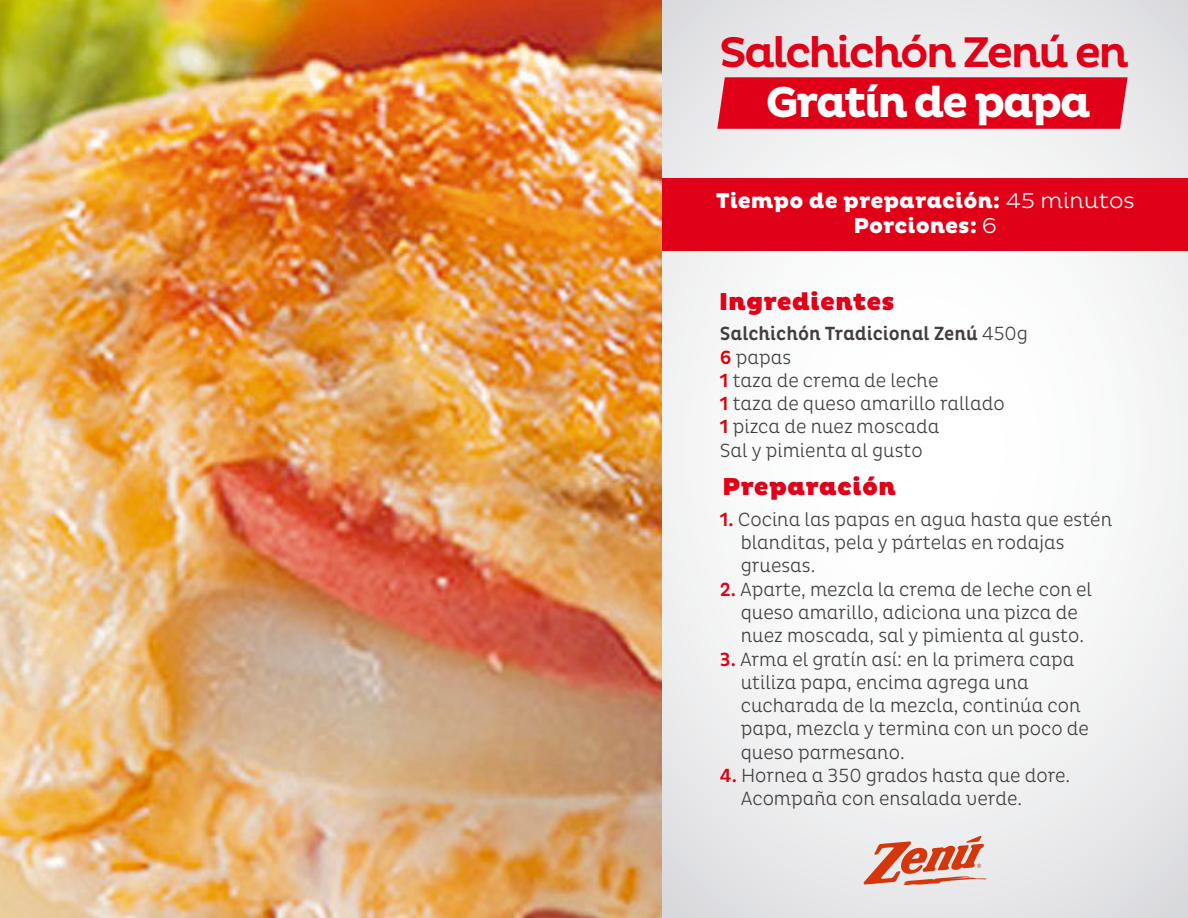
<style>
.page{position:relative;width:1188px;height:918px;background:#fff}
.page>*{position:absolute;margin:0;border:0;box-sizing:border-box;transform-origin:0 0}
.t1{font:700 43.95px "Pluto";letter-spacing:-.06em;color:#fff}
.t2{font:500 43.65px "Pluto";letter-spacing:-.06em;color:#e00017}
.t3{font:900 24.9px "Pluto";color:#e00017}
.t4{font:800 21.75px/25.8px "Pluto";color:#fff;text-align:center}
.t5{font:300 19.35px/23.2px "Pluto Cond";color:#433f40}
.s1{font-weight:300}
.s2{font-weight:500}
.s3{font-weight:500;color:#e00109}
.s4{font-weight:500;color:#e00017}
</style>
<div class="page">
<svg style="left:661px;top:0;width:527px;height:918px"></svg>
<div style="left:663px;top:178px;width:525px;height:73px;background:#e00017"></div>
<svg style="left:863px;top:835px;width:124px;height:50px;background:#e2a697"></svg>
<div style="left:717px;top:77px;width:411px;height:52px;background:#e00017"></div>
<img style="left:0;top:0;width:661px;height:918px">
<h2 class="t2" style="left:719px;top:27px;width:411px">Salchichón Zenú en</h2>
<h1 class="t1" style="left:766px;top:77px;width:327px">Gratín de papa</h1>
<p class="t4" style="left:716px;top:188px;width:421px">Tiempo de preparación: <span class="s1">45 minutos<br></span>Porciones: <span class="s1">6</span></p>
<p class="t3" style="left:719px;top:287px;width:177px">Ingredientes</p>
<p class="t5" style="left:720px;top:322px;width:310px"><span class="s2">Salchichón Tradicional Zenú</span> 450g<br><span class="s3">6</span> papas<br><span class="s3">1</span> taza de crema de leche<br><span class="s3">1</span> taza de queso amarillo rallado<br><span class="s3">1</span> pizca de nuez moscada<br>Sal y pimienta al gusto</p>
<p class="t3" style="left:722px;top:472px;width:175px">Preparación</p>
<p class="t5" style="left:741px;top:508px;width:373px;text-indent:-21px"><span class="s3">1.</span> Cocina las papas en agua hasta que estén blanditas, pela y pártelas en rodajas gruesas.</p>
<p class="t5" style="left:741px;top:578px;width:353px;text-indent:-21px"><span class="s4">2.</span> Aparte, mezcla la crema de leche con el queso amarillo, adiciona una pizca de nuez moscada, sal y pimienta al gusto.</p>
<p class="t5" style="left:741px;top:648px;width:350px;text-indent:-21px"><span class="s4">3.</span> Arma el gratín así: en la primera capa utiliza papa, encima agrega una cucharada de la mezcla, continúa con papa, mezcla y termina con un poco de queso parmesano.</p>
<p class="t5" style="left:741px;top:764px;width:331px;text-indent:-21px"><span class="s4">4.</span> Hornea a 350 grados hasta que dore.<br>Acompaña con ensalada verde.</p>
</div>
